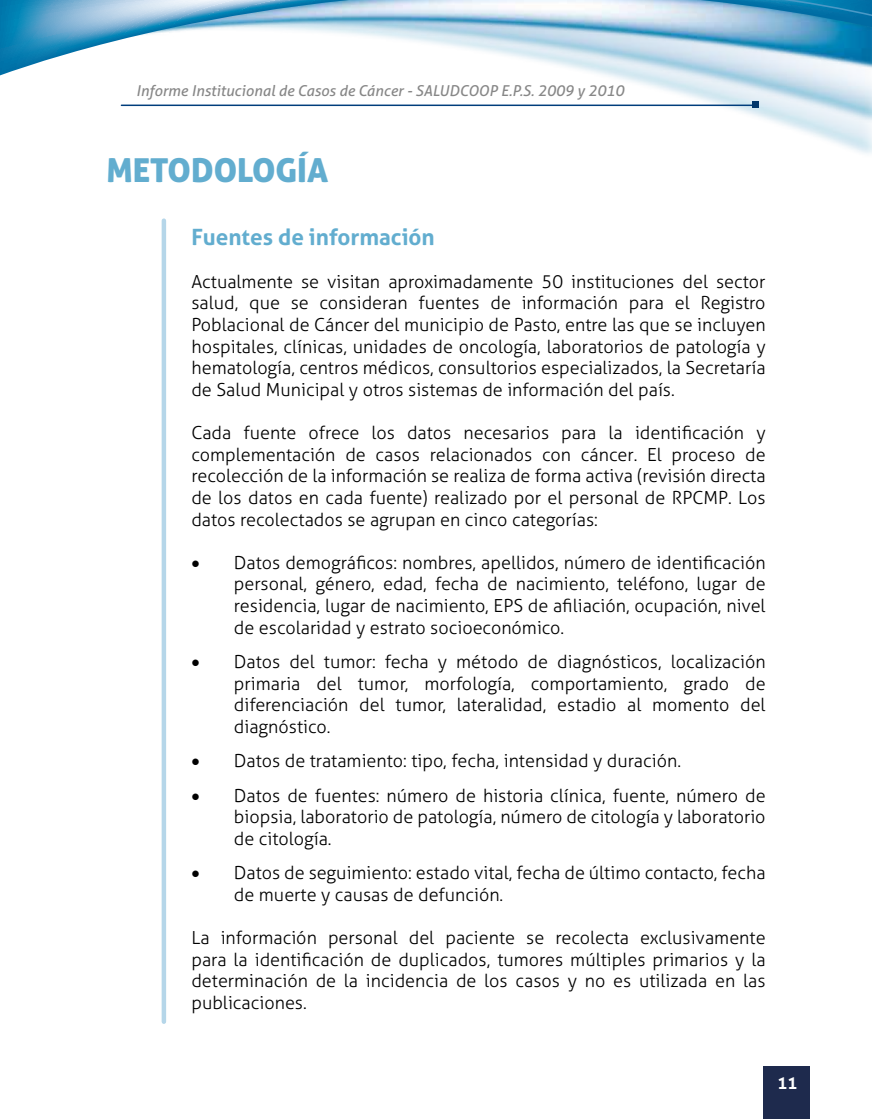
<style>
.page{position:relative;width:872px;height:1119px;background:#fff}
.page>*{position:absolute;margin:0;border:0;box-sizing:border-box;transform-origin:0 0}
.t1{font:33px "Aller Display";color:#62adcf}
.t2{font:700 22.5px "Aller";color:#62adcf}
.t3{font:300 18px/21.6px "Aller";color:#000;text-align:justify}
.t4{font:700 16.5px "Aller";color:#fff}
.t5{font:italic 15px "Aller";color:#878787}
</style>
<div class="page">
<div style="left:763px;top:1065px;width:47px;height:53px;background:#1e2a4d"></div>
<img style="left:0;top:75px;width:872px;height:33px">
<svg style="left:0;top:17px;width:872px;height:58px"></svg>
<svg style="left:0;top:0;width:872px;height:17px;background:#9ac5de"></svg>
<hr style="left:121px;top:104px;width:632px;height:2px;background:#003d7c">
<svg style="left:752px;top:102px;width:6px;height:6px"></svg>
<hr style="left:162px;top:221px;width:4px;height:800px;background:#b5d6e9">
<p class="t5" style="left:136px;top:82px;width:489px">Informe Institucional de Casos de Cáncer - SALUDCOOP E.P.S. 2009 y 2010</p>
<h1 class="t1" style="left:106px;top:149px;width:223px">METODOLOGÍA</h1>
<p class="t2" style="left:191px;top:223px;width:245px">Fuentes de información</p>
<p class="t3" style="left:191px;top:270px;width:576px">Actualmente se visitan aproximadamente 50 instituciones del sector salud, que se consideran fuentes de información para el Registro Poblacional de Cáncer del municipio de Pasto, entre las que se incluyen hospitales, clínicas, unidades de oncología, laboratorios de patología y hematología, centros médicos, consultorios especializados, la Secretaría de Salud Municipal y otros sistemas de información del país.</p>
<p class="t3" style="left:191px;top:422px;width:576px">Cada fuente ofrece los datos necesarios para la identificación y complementación de casos relacionados con cáncer. El proceso de recolección de la información se realiza de forma activa (revisión directa de los datos en cada fuente) realizado por el personal de RPCMP. Los datos recolectados se agrupan en cinco categorías:</p>
<p class="t3" style="left:234px;top:551px;width:533px;text-indent:-43px">• Datos demográficos: nombres, apellidos, número de identificación personal, género, edad, fecha de nacimiento, teléfono, lugar de residencia, lugar de nacimiento, EPS de afiliación, ocupación, nivel de escolaridad y estrato socioeconómico.</p>
<p class="t3" style="left:234px;top:650px;width:533px;text-indent:-43px">• Datos del tumor: fecha y método de diagnósticos, localización primaria del tumor, morfología, comportamiento, grado de diferenciación del tumor, lateralidad, estadio al momento del diagnóstico.</p>
<p class="t3" style="left:191px;top:750px;width:491px">• Datos de tratamiento: tipo, fecha, intensidad y duración.</p>
<p class="t3" style="left:234px;top:784px;width:533px;text-indent:-43px">• Datos de fuentes: número de historia clínica, fuente, número de biopsia, laboratorio de patología, número de citología y laboratorio de citología.</p>
<p class="t3" style="left:234px;top:861px;width:533px;text-indent:-43px">• Datos de seguimiento: estado vital, fecha de último contacto, fecha de muerte y causas de defunción.</p>
<p class="t3" style="left:191px;top:926px;width:576px">La información personal del paciente se recolecta exclusivamente para la identificación de duplicados, tumores múltiples primarios y la determinación de la incidencia de los casos y no es utilizada en las publicaciones.</p>
<p class="t4" style="left:777px;top:1072px;width:21px">11</p>
</div>
